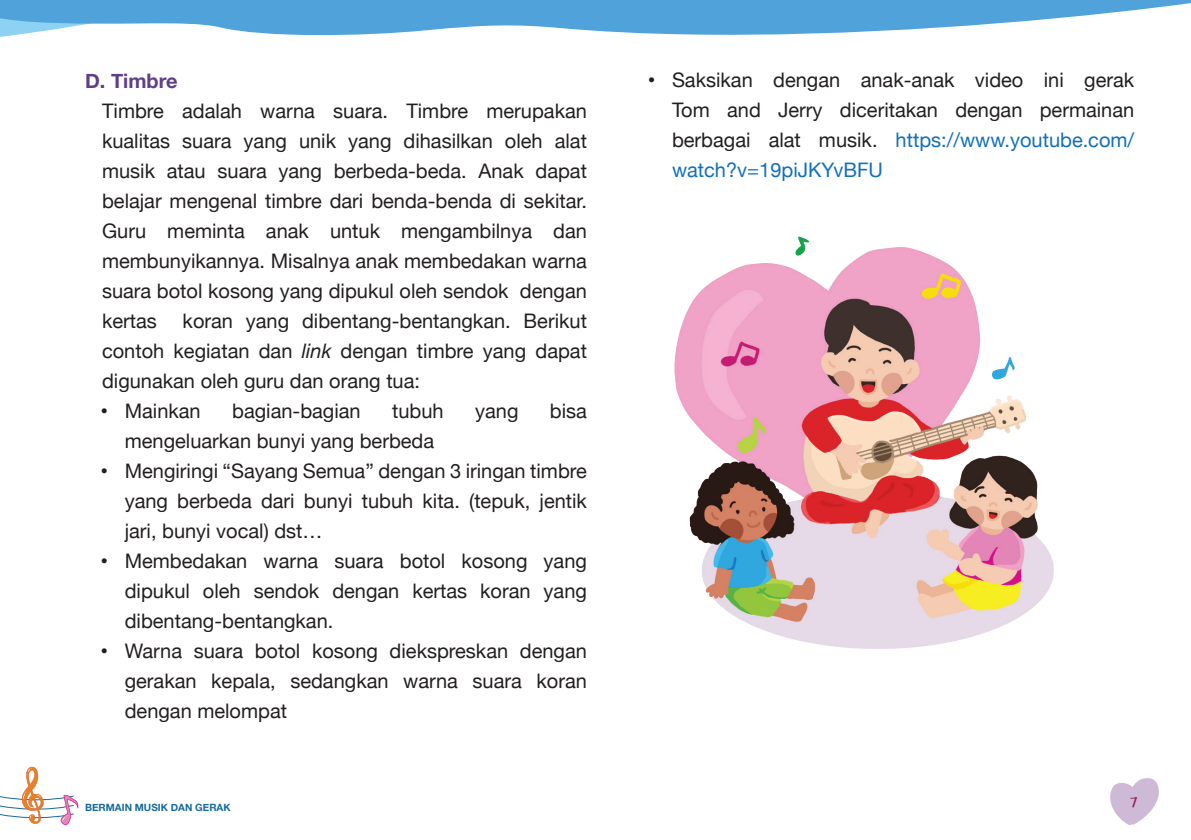
<style>
.page{position:relative;width:1191px;height:840px;background:#fff}
.page>*{position:absolute;margin:0;border:0;box-sizing:border-box;transform-origin:0 0}
.t1{font:32px "Beautiful Mess";color:#901f57}
.t2{font:20px/30px "Helvetica Neue";color:#231f20;text-align:justify}
.t3{font:700 20px "Helvetica Neue";color:#5f4087}
.t4{font:700 10px "Helvetica Neue";color:#186b9b}
.s1{font-style:italic}
.s2{font-family:"Arial"}
.s3{color:#1270b9}
</style>
<div class="page">
<svg style="left:1110px;top:778px;width:49px;height:46px"></svg>
<svg style="left:0;top:0;width:1191px;height:37px;fill:#50a3da"></svg>
<svg style="left:0;top:766px;width:79px;height:59px"></svg>
<img style="left:674px;top:236px;width:380px;height:413px">
<p class="t3" style="left:85px;top:65px;width:94px">D. TIMBRE</p>
<p class="t2" style="left:102px;top:97px;width:486px">Timbre adalah warna suara. Timbre merupakan kualitas suara yang unik yang dihasilkan oleh alat musik atau suara yang berbeda-beda. Anak dapat belajar mengenal timbre dari benda-benda di sekitar.<br>Guru meminta anak untuk mengambilnya dan membunyikannya. Misalnya anak membedakan warna suara botol kosong yang dipukul oleh sendok dengan kertas</p>
<p class="t2" style="left:102px;top:307px;width:486px;text-indent:81px">koran yang dibentang-bentangkan. Berikut contoh kegiatan dan <span class="s1">link</span> dengan timbre yang dapat digunakan oleh guru dan orang tua:</p>
<p class="t2" style="left:101px;top:397px;width:101px"><span class="s2">•</span> Mainkan</p>
<p class="t2" style="left:232px;top:397px;width:130px">bagian-bagian</p>
<p class="t2" style="left:392px;top:397px;width:53px">tubuh</p>
<p class="t2" style="left:475px;top:397px;width:45px">yang</p>
<p class="t2" style="left:550px;top:397px;width:39px">bisa</p>
<p class="t2" style="left:125px;top:427px;width:311px">mengeluarkan bunyi yang berbeda</p>
<p class="t2" style="left:125px;top:457px;width:464px;text-indent:-24px"><span class="s2">•</span> Mengiringi “Sayang Semua” dengan 3 iringan timbre yang berbeda dari bunyi tubuh kita. (tepuk, jentik jari, bunyi vocal) dst…</p>
<p class="t2" style="left:125px;top:547px;width:464px;text-indent:-24px"><span class="s2">•</span> Membedakan warna suara botol kosong yang dipukul oleh sendok dengan kertas koran yang dibentang-bentangkan.</p>
<p class="t2" style="left:125px;top:637px;width:464px;text-indent:-24px"><span class="s2">•</span> Warna suara botol kosong diekspreskan dengan gerakan kepala, sedangkan warna suara koran dengan melompat</p>
<p class="t2" style="left:672px;top:66px;width:464px;text-indent:-24px"><span class="s2">•</span> Saksikan dengan anak-anak video ini gerak Tom and Jerry diceritakan dengan permainan berbagai alat musik. <span class="s3">https://www.youtube.com/ watch?v=19piJKYvBFU</span></p>
<p class="t4" style="left:85px;top:799px;width:147px">BERMAIN MUSIK DAN GERAK</p>
<h1 class="t1" style="left:1130px;top:776px;width:9px">7</h1>
</div>
